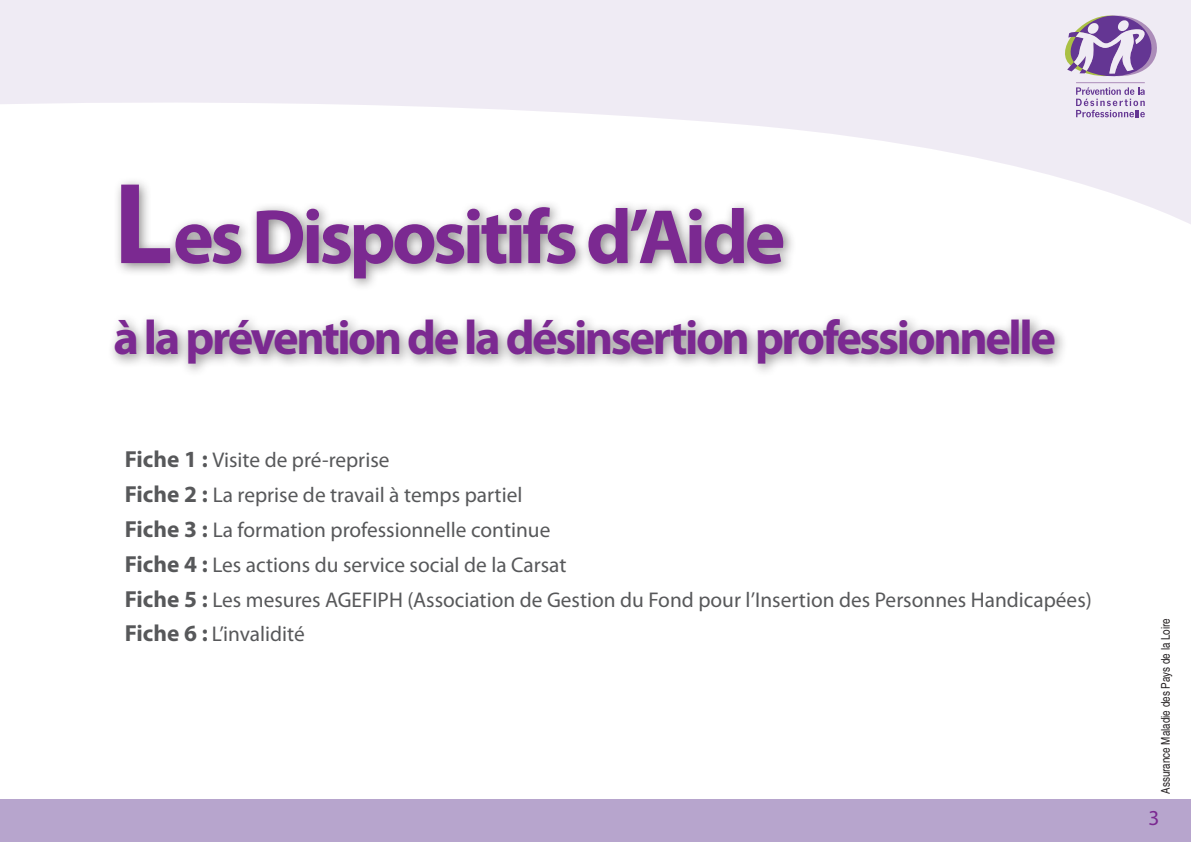
<style>
.page{position:relative;width:1191px;height:842px;background:#fff}
.page>*{position:absolute;margin:0;border:0;box-sizing:border-box;transform-origin:0 0}
.t1{font:700 77.6px "Myriad Pro";letter-spacing:-.05em;color:#7b2991}
.t2{font:700 48.4px "Myriad Pro";letter-spacing:-.05em;color:#7b2991}
.t3{font:21.4px "Myriad Pro";color:#57585a}
.t4{font:21.4px "Myriad Pro";color:#7b2991}
.t5{font:condensed 12px "Helvetica";color:#231f20}
.s1{font-size:116.4px}
.s2{font-weight:700;font-size:23.2px}
</style>
<div class="page">
<div style="left:0;top:799px;width:1191px;height:43px;background:#b7a5cd"></div>
<svg style="left:0;top:0;width:1191px;height:224px;fill:#efebf4"></svg>
<div style="left:108px;top:176px;width:960px;height:201px;background:#231f20;opacity:.52"></div>
<p class="t1" style="left:113px;top:186px;width:673px"><span class="s1">L</span>es Dispositifs d’Aide</p>
<p class="t2" style="left:113px;top:306px;width:944px">à la prévention de la désinsertion professionnelle</p>
<p class="t3" style="left:125px;top:446px;width:266px"><span class="s2">Fiche 1 :</span> Visite de pré-reprise</p>
<p class="t3" style="left:125px;top:481px;width:399px"><span class="s2">Fiche 2 :</span> La reprise de travail à temps partiel</p>
<p class="t3" style="left:125px;top:516px;width:427px"><span class="s2">Fiche 3 :</span> La formation professionnelle continue</p>
<p class="t3" style="left:125px;top:551px;width:443px"><span class="s2">Fiche 4 :</span> Les actions du service social de la Carsat</p>
<p class="t3" style="left:125px;top:586px;width:968px"><span class="s2">Fiche 5 :</span> Les mesures AGEFIPH (Association de Gestion du Fond pour l’Insertion des Personnes Handicapées)</p>
<p class="t3" style="left:125px;top:621px;width:182px"><span class="s2">Fiche 6 :</span> L’invalidité</p>
<p class="t5" style="left:1157px;top:794px;width:177px;rotate:-90deg">Assurance Maladie des Pays de la Loire</p>
<p class="t4" style="left:1148px;top:805px;width:12px">3</p>
</div>
